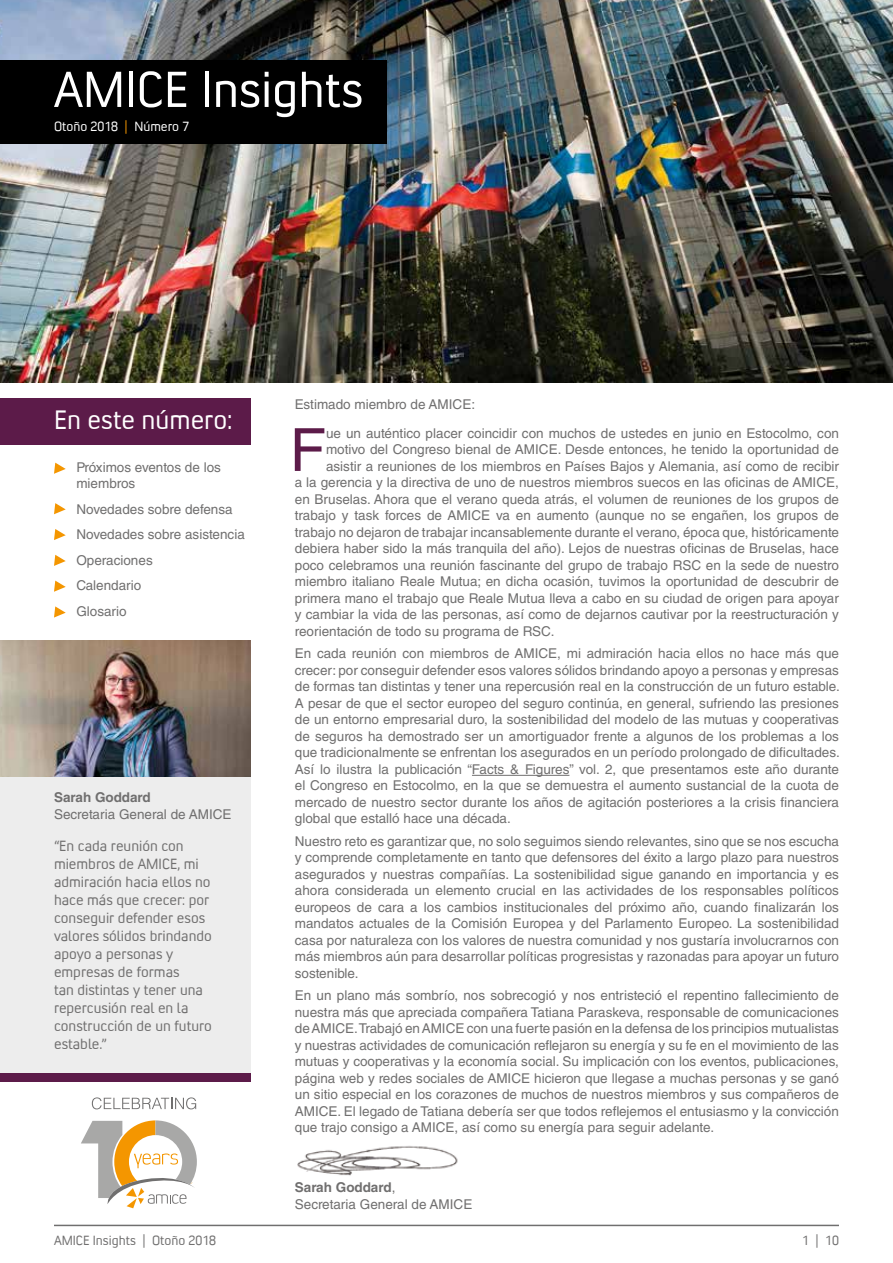
<style>
.page{position:relative;width:893px;height:1263px;background:#fff}
.page>*{position:absolute;margin:0;border:0;box-sizing:border-box;transform-origin:0 0}
.t1{font:59.4px "Helvetica LT Std";color:#5c1b49}
.t2{font:51px "Convection";color:#fff}
.t3{font:27px "Convection";color:#fff}
.t4{font:15px/18px "Convection";color:#706f6f}
.t5{font:13.5px/16.5px "Helvetica LT Std";color:#706f6f;text-align:justify}
.t6{font:13.5px "Convection";color:#706f6f}
.t7{font:13.5px "Convection";color:#fff}
.t8{font:700 13.5px "Helvetica LT Std";color:#706f6f}
.s1{color:#f49600}
.s2{font-weight:700}
</style>
<div class="page">
<img style="left:0;top:0;width:893px;height:383px">
<div style="left:0;top:398px;width:250px;height:47px;background:#5c1b49"></div>
<div style="left:0;top:60px;width:387px;height:84px;background:#000"></div>
<div style="left:0;top:640px;width:250px;height:433px;background:#ededed"></div>
<div style="left:0;top:1073px;width:250px;height:8px;background:#5c1b49"></div>
<img style="left:0;top:640px;width:250px;height:136px">
<hr style="left:54px;top:1225px;width:785px;height:1px;background:#706f6f">
<svg style="left:92px;top:1097px;width:104px;height:12px"></svg>
<svg style="left:81px;top:1120px;width:116px;height:88px"></svg>
<img style="left:297px;top:1146px;width:161px;height:30px">
<hr style="left:472px;top:775px;width:97px;height:1px;background:#706f6f">
<svg style="left:54px;top:463px;width:12px;height:11px"></svg>
<svg style="left:54px;top:529px;width:12px;height:11px"></svg>
<svg style="left:54px;top:503px;width:12px;height:11px"></svg>
<svg style="left:54px;top:555px;width:12px;height:11px"></svg>
<svg style="left:54px;top:581px;width:12px;height:11px"></svg>
<svg style="left:54px;top:606px;width:12px;height:11px"></svg>
<h2 class="t2" style="left:54px;top:58px;width:311px">AMICE Insights</h2>
<p class="t7" style="left:54px;top:117px;width:137px">Otoño 2018 <span class="s1">|</span> Número 7</p>
<h3 class="t3" style="left:54px;top:403px;width:180px">En este número:</h3>
<p class="t5" style="left:76px;top:459px;width:146px">Próximos eventos de los miembros</p>
<p class="t5" style="left:76px;top:496px;width:170px;line-height:25.5px;text-align:left">Novedades sobre defensa<br>Novedades sobre asistencia<br>Operaciones<br>Calendario<br>Glosario</p>
<p class="t8" style="left:54px;top:789px;width:98px">Sarah Goddard</p>
<p class="t5" style="left:54px;top:806px;width:179px">Secretaria General de AMICE</p>
<p class="t4" style="left:54px;top:836px;width:159px">“En cada reunión con miembros de AMICE, mi admiración hacia ellos no hace más que crecer: por conseguir defender esos valores sólidos brindando apoyo a personas y empresas de formas<br>tan distintas y tener una repercusión real en la construcción de un futuro estable.”</p>
<p class="t6" style="left:54px;top:1232px;width:164px">AMICE Insights | Otoño 2018</p>
<p class="t5" style="left:295px;top:396px;width:182px">Estimado miembro de AMICE:</p>
<h1 class="t1" style="left:290px;top:416px;width:38px">F</h1>
<p class="t5" style="left:326px;top:425px;width:514px">ue un auténtico placer coincidir con muchos de ustedes en junio en Estocolmo, con</p>
<p class="t5" style="left:326px;top:441px;width:514px">motivo del Congreso bienal de AMICE. Desde entonces, he tenido la oportunidad de</p>
<p class="t5" style="left:326px;top:458px;width:514px">asistir a reuniones de los miembros en Países Bajos y Alemania, así como de recibir</p>
<p class="t5" style="left:295px;top:474px;width:546px">a la gerencia y la directiva de uno de nuestros miembros suecos en las oficinas de AMICE,</p>
<p class="t5" style="left:295px;top:491px;width:546px">en Bruselas. Ahora que el verano queda atrás, el volumen de reuniones de los grupos de</p>
<p class="t5" style="left:295px;top:507px;width:546px">trabajo y task forces de AMICE va en aumento (aunque no se engañen, los grupos de</p>
<p class="t5" style="left:295px;top:524px;width:546px">trabajo no dejaron de trabajar incansablemente durante el verano, época que, históricamente</p>
<p class="t5" style="left:295px;top:540px;width:546px">debiera haber sido la más tranquila del año). Lejos de nuestras oficinas de Bruselas, hace</p>
<p class="t5" style="left:295px;top:557px;width:546px">poco celebramos una reunión fascinante del grupo de trabajo RSC en la sede de nuestro</p>
<p class="t5" style="left:295px;top:573px;width:546px">miembro italiano Reale Mutua; en dicha ocasión, tuvimos la oportunidad de descubrir de</p>
<p class="t5" style="left:295px;top:590px;width:546px">primera mano el trabajo que Reale Mutua lleva a cabo en su ciudad de origen para apoyar</p>
<p class="t5" style="left:295px;top:606px;width:546px">y cambiar la vida de las personas, así como de dejarnos cautivar por la reestructuración y</p>
<p class="t5" style="left:295px;top:623px;width:261px">reorientación de todo su programa de RSC.</p>
<p class="t5" style="left:295px;top:645px;width:546px">En cada reunión con miembros de AMICE, mi admiración hacia ellos no hace más que crecer: por conseguir defender esos valores sólidos brindando apoyo a personas y empresas de formas tan distintas y tener una repercusión real en la construcción de un futuro estable.<br>A pesar de que el sector europeo del seguro continúa, en general, sufriendo las presiones de un entorno empresarial duro, la sostenibilidad del modelo de las mutuas y cooperativas de seguros ha demostrado ser un amortiguador frente a algunos de los problemas a los que tradicionalmente se enfrentan los asegurados en un período prolongado de dificultades.<br>Así lo ilustra la publicación “Facts &amp; Figures” vol. 2, que presentamos este año durante el Congreso en Estocolmo, en la que se demuestra el aumento sustancial de la cuota de mercado de nuestro sector durante los años de agitación posteriores a la crisis financiera global que estalló hace una década.</p>
<p class="t5" style="left:295px;top:833px;width:546px">Nuestro reto es garantizar que, no solo seguimos siendo relevantes, sino que se nos escucha y comprende completamente en tanto que defensores del éxito a largo plazo para nuestros asegurados y nuestras compañías. La sostenibilidad sigue ganando en importancia y es ahora considerada un elemento crucial en las actividades de los responsables políticos europeos de cara a los cambios institucionales del próximo año, cuando finalizarán los mandatos actuales de la Comisión Europea y del Parlamento Europeo. La sostenibilidad casa por naturaleza con los valores de nuestra comunidad y nos gustaría involucrarnos con más miembros aún para desarrollar políticas progresistas y razonadas para apoyar un futuro sostenible.</p>
<p class="t5" style="left:295px;top:987px;width:546px">En un plano más sombrío, nos sobrecogió y nos entristeció el repentino fallecimiento de nuestra más que apreciada compañera Tatiana Paraskeva, responsable de comunicaciones de AMICE. Trabajó en AMICE con una fuerte pasión en la defensa de los principios mutualistas y nuestras actividades de comunicación reflejaron su energía y su fe en el movimiento de las mutuas y cooperativas y la economía social. Su implicación con los eventos, publicaciones, página web y redes sociales de AMICE hicieron que llegase a muchas personas y se ganó un sitio especial en los corazones de muchos de nuestros miembros y sus compañeros de AMICE. El legado de Tatiana debería ser que todos reflejemos el entusiasmo y la convicción que trajo consigo a AMICE, así como su energía para seguir adelante.</p>
<p class="t5" style="left:295px;top:1179px;width:179px"><span class="s2">Sarah Goddard</span>,<br>Secretaria General de AMICE</p>
<p class="t6" style="left:802px;top:1232px;width:38px">1 | 10</p>
</div>
